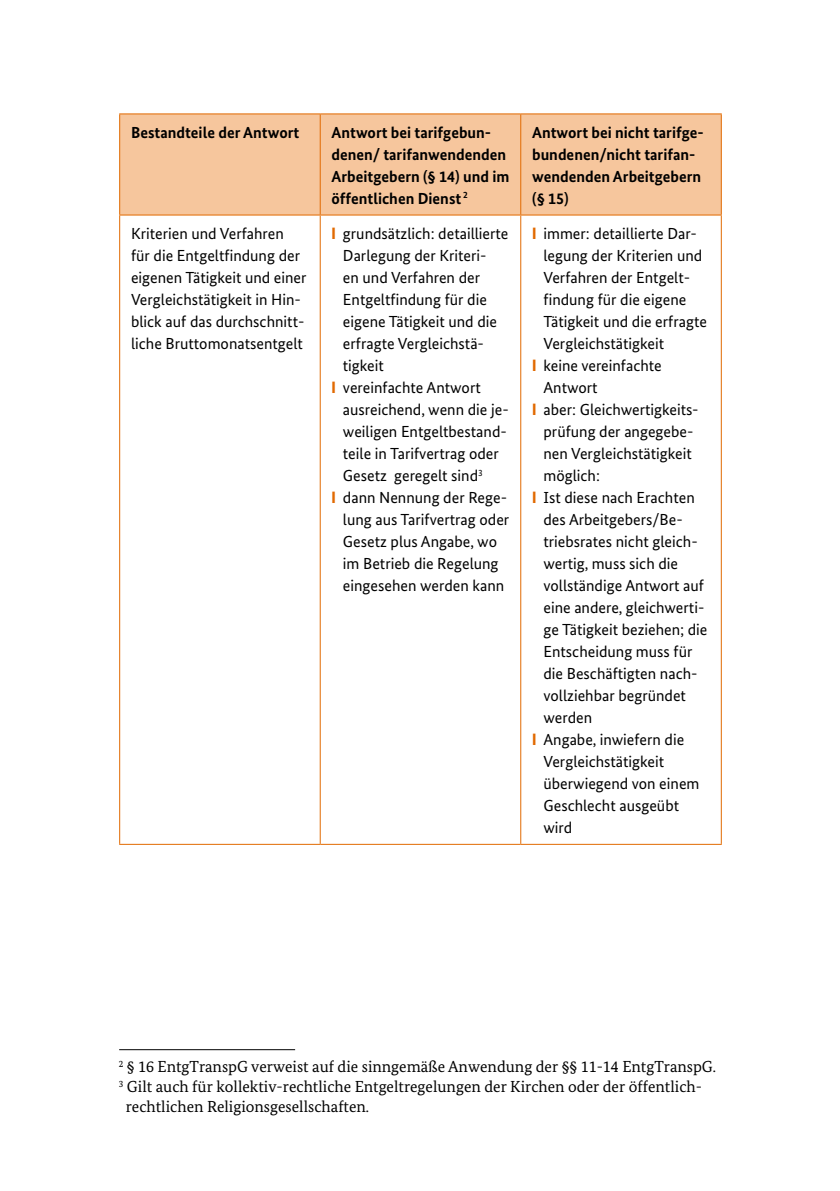
<style>
.page{position:relative;width:840px;height:1191px;background:#fff}
.page>*{position:absolute;margin:0;border:0;box-sizing:border-box;transform-origin:0 0}
.Tabelle_Flie_text{font:16px/22px "Bundes Sans";color:#000}
.t1{font:16px "Bundes Serif";color:#000}
.Tabelle_Flie_text-2{font:700 16px/22px "Bundes Sans";color:#000}
.Tabelle_Flie_text-3{font:700 9.4px "Bundes Sans";color:#000}
.s1{font-family:"Myriad Pro";font-weight:700;color:#e16a02}
</style>
<div class="page">
<div style="left:120px;top:114px;width:600px;height:100px;background:#f6c69d"></div>
<hr style="left:119px;top:215px;width:1px;height:629px;background:#e16a02">
<hr style="left:319px;top:215px;width:1px;height:629px;background:#e16a02">
<hr style="left:520px;top:215px;width:1px;height:629px;background:#e16a02">
<hr style="left:720px;top:215px;width:1px;height:629px;background:#e16a02">
<hr style="left:119px;top:113px;width:201px;height:1px;background:#e16a02">
<hr style="left:119px;top:114px;width:1px;height:100px;background:#e16a02">
<hr style="left:320px;top:113px;width:200px;height:1px;background:#e16a02">
<hr style="left:319px;top:114px;width:1px;height:100px;background:#e16a02">
<hr style="left:520px;top:113px;width:201px;height:1px;background:#e16a02">
<hr style="left:520px;top:114px;width:1px;height:100px;background:#e16a02">
<hr style="left:720px;top:114px;width:1px;height:100px;background:#e16a02">
<hr style="left:119px;top:214px;width:201px;height:1px;background:#e16a02">
<hr style="left:320px;top:214px;width:200px;height:1px;background:#e16a02">
<hr style="left:520px;top:214px;width:201px;height:1px;background:#e16a02">
<hr style="left:119px;top:844px;width:201px;height:1px;background:#e16a02">
<hr style="left:320px;top:844px;width:200px;height:1px;background:#e16a02">
<hr style="left:520px;top:844px;width:201px;height:1px;background:#e16a02">
<hr style="left:119px;top:1049px;width:176px;height:1px;background:#000">
<p class="Tabelle_Flie_text-2" style="left:131px;top:121px;width:170px">Bestandteile der Antwort</p>
<p class="Tabelle_Flie_text-2" style="left:331px;top:121px;width:179px">Antwort bei tarifgebun&shy;denen/ tarifanwendenden<br>Arbeitgebern (§ 14) und im öffentlichen Dienst</p>
<p class="Tabelle_Flie_text-2" style="left:532px;top:121px;width:173px">Antwort bei nicht tarifge&shy;bundenen/nicht tarifan&shy;wendenden Arbeitgebern</p>
<p class="Tabelle_Flie_text-2" style="left:532px;top:187px;width:38px">(§ 15)</p>
<p class="Tabelle_Flie_text-3" style="left:463px;top:189px;width:6px">2</p>
<p class="Tabelle_Flie_text" style="left:131px;top:222px;width:177px">Kriterien und Verfahren für die Entgeltfindung der eigenen Tätigkeit und einer<br>Vergleichstätigkeit in Hin&shy;blick auf das durchschnitt&shy;liche Bruttomonatsentgelt</p>
<p class="Tabelle_Flie_text" style="left:343px;top:222px;width:167px;text-indent:-11px"><span class="s1">l</span> grundsätzlich: detaillierte<br>Darlegung der Kriteri-<br>en und Verfahren der<br>Entgeltfindung für die eigene Tätigkeit und die erfragte Vergleichstä&shy;tigkeit</p>
<p class="Tabelle_Flie_text" style="left:343px;top:376px;width:167px;text-indent:-11px"><span class="s1">l</span> vereinfachte Antwort ausreichend, wenn die je&shy;weiligen Entgeltbestand&shy;teile in Tarifvertrag oder<br>Gesetz geregelt sind<sup>3</sup></p>
<p class="Tabelle_Flie_text" style="left:343px;top:486px;width:168px;text-indent:-11px"><span class="s1">l</span> dann Nennung der Rege&shy;lung aus Tarifvertrag oder<br>Gesetz plus Angabe, wo im Betrieb die Regelung eingesehen werden kann</p>
<p class="Tabelle_Flie_text" style="left:543px;top:222px;width:165px;text-indent:-11px"><span class="s1">l</span> immer: detaillierte Dar&shy;legung der Kriterien und<br>Verfahren der Entgelt&shy;findung für die eigene<br>Tätigkeit und die erfragte<br>Vergleichstätigkeit</p>
<p class="Tabelle_Flie_text" style="left:543px;top:354px;width:120px;text-indent:-11px"><span class="s1">l</span> keine vereinfachte<br>Antwort</p>
<p class="Tabelle_Flie_text" style="left:543px;top:398px;width:157px;text-indent:-11px"><span class="s1">l</span> aber: Gleichwertigkeits&shy;prüfung der angegebe&shy;nen Vergleichstätigkeit möglich:</p>
<p class="Tabelle_Flie_text" style="left:543px;top:486px;width:165px;text-indent:-11px"><span class="s1">l</span> Ist diese nach Erachten des Arbeitgebers/Be&shy;triebsrates nicht gleich&shy;wertig, muss sich die vollständige Antwort auf eine andere, gleichwerti&shy;ge Tätigkeit beziehen; die<br>Entscheidung muss für die Beschäftigten nach&shy;vollziehbar begründet werden</p>
<p class="Tabelle_Flie_text" style="left:543px;top:728px;width:157px;text-indent:-11px"><span class="s1">l</span> Angabe, inwiefern die<br>Vergleichstätigkeit überwiegend von einem<br>Geschlecht ausgeübt wird</p>
<p class="t1" style="left:119px;top:1056px;width:598px"><sup>2</sup> § 16 EntgTranspG verweist auf die sinngemäße Anwendung der §§ 11-14 EntgTranspG.</p>
<p class="t1" style="left:119px;top:1077px;width:584px"><sup>3</sup> Gilt auch für kollektiv-rechtliche Entgeltregelungen der Kirchen oder der öffentlich-</p>
<p class="t1" style="left:126px;top:1097px;width:245px">rechtlichen Religionsgesellschaften.</p>
</div>
